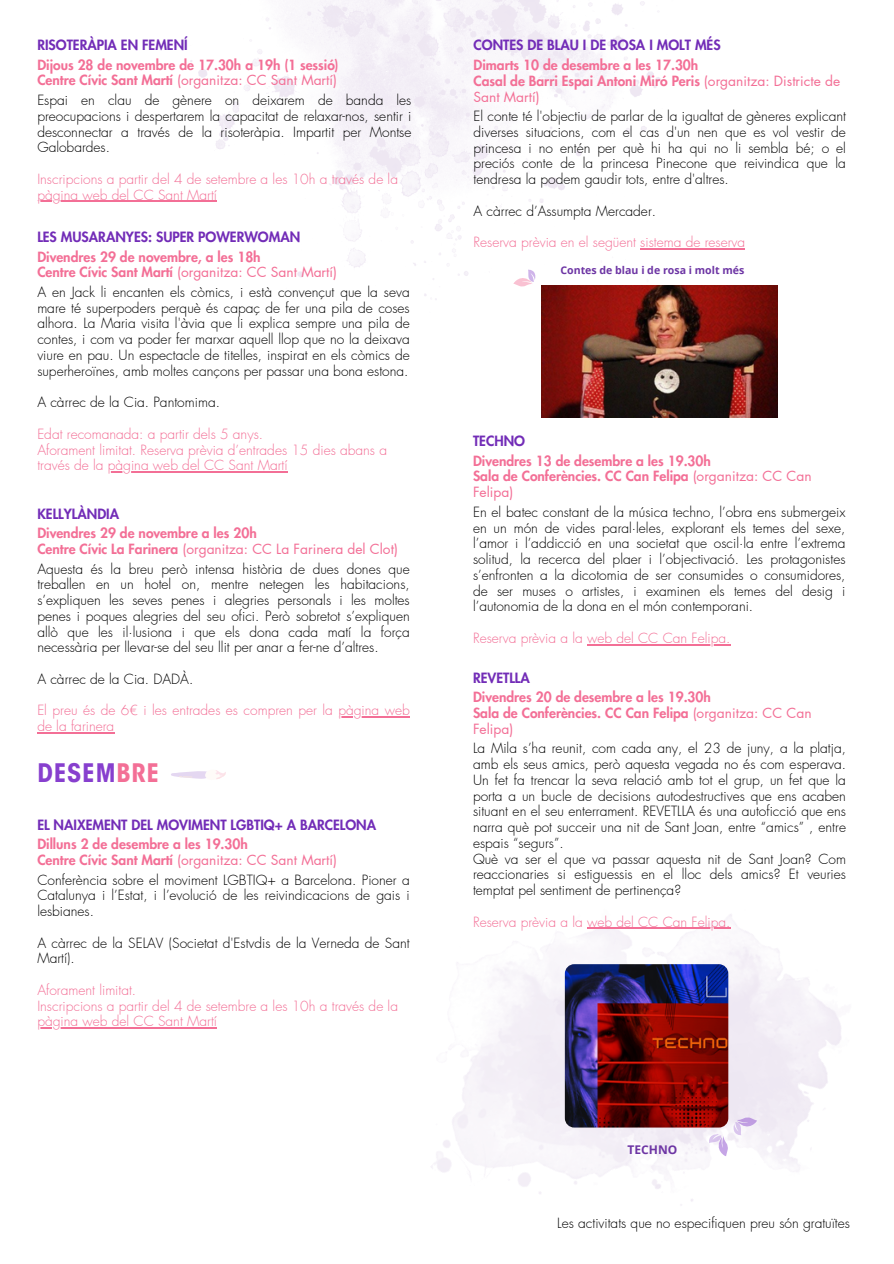
<style>
.page{position:relative;width:894px;height:1264px;background:#fff}
.page>*{position:absolute;margin:0;border:0;box-sizing:border-box;transform-origin:0 0}
.t1{font:700 condensed 25.5px "ITC Avant Garde Std";letter-spacing:.03em;color:#873fce}
.t2{font:300 13.8px/15.8px "Futura LT Pro";color:#000;text-align:justify}
.t3{font:800 13.8px/15.8px "Futura LT Pro";color:#f36f96}
.t4{font:300 13.8px/15.8px "Futura LT Pro";color:#f36f96}
.t5{font:800 13.8px "Futura LT Pro";color:#722cb7}
.t6{font:700 12px "Open Sans";color:#6d35a4}
.t7{font:700 10.65px "Open Sans";color:#6d35a4}
.s1{font-weight:400}
.s2{color:#f36f96}
</style>
<div class="page">
<img style="left:185px;top:0;width:491px;height:329px">
<svg style="left:171px;top:770px;width:55px;height:9px"></svg>
<img style="left:431px;top:914px;width:410px;height:292px">
<hr style="left:108px;top:471px;width:179px;height:1px;background:#f36f96">
<hr style="left:338px;top:716px;width:71px;height:1px;background:#f36f96">
<hr style="left:37px;top:732px;width:77px;height:1px;background:#f36f96">
<hr style="left:37px;top:1027px;width:180px;height:1px;background:#f36f96">
<hr style="left:587px;top:644px;width:143px;height:1px;background:#f36f96">
<hr style="left:587px;top:927px;width:143px;height:1px;background:#f36f96">
<hr style="left:37px;top:201px;width:180px;height:1px;background:#f36f96">
<img style="left:564px;top:964px;width:164px;height:163px;border-radius:9px">
<hr style="left:640px;top:248px;width:105px;height:1px;background:#f36f96">
<img style="left:542px;top:285px;width:235px;height:132px">
<svg style="left:705px;top:1111px;width:52px;height:45px"></svg>
<svg style="left:513px;top:265px;width:25px;height:27px"></svg>
<p class="t5" style="left:37px;top:39px;width:152px">RISOTERÀPIA EN FEMENÍ</p>
<p class="t3" style="left:37px;top:57px;width:303px">Dijous 28 de novembre de 17.30h a 19h (1 sessió)<br>Centre Cívic Sant Martí <span class="s1">(organitza: CC Sant Martí)</span></p>
<p class="t2" style="left:37px;top:93px;width:375px">Espai en clau de gènere on deixarem de banda les preocupacions i despertarem la capacitat de relaxar-nos, sentir i desconnectar a través de la risoteràpia. Impartit per Montse Galobardes.</p>
<h1 class="t4" style="left:37px;top:171px;width:362px">Inscripcions a partir del 4 de setembre a les 10h a través de la</h1>
<p class="t4" style="left:37px;top:187px;width:181px">pàgina web del CC Sant Martí</p>
<h3 class="t5" style="left:37px;top:230px;width:264px">LES MUSARANYES: SUPER POWERWOMAN</h3>
<h2 class="t3" style="left:37px;top:249px;width:301px">Divendres 29 de novembre, a les 18h<br>Centre Cívic Sant Martí <span class="s1">(organitza: CC Sant Martí)</span></h2>
<p class="t2" style="left:37px;top:284px;width:374px">A en Jack li encanten els còmics, i està convençut que la seva mare té superpoders perquè és capaç de fer una pila de coses alhora. La Maria visita l'àvia que li explica sempre una pila de contes, i com va poder fer marxar aquell llop que no la deixava viure en pau. Un espectacle de titelles, inspirat en els còmics de superheroïnes, amb moltes cançons per passar una bona estona.</p>
<h2 class="t2" style="left:37px;top:395px;width:184px">A càrrec de la Cia. Pantomima.</h2>
<h3 class="t4" style="left:37px;top:426px;width:351px">Edat recomanada: a partir dels 5 anys.<br>Aforament limitat. Reserva prèvia d’entrades 15 dies abans a través de la pàgina web del CC Sant Martí</h3>
<h3 class="t5" style="left:37px;top:507px;width:83px">KELLYLÀNDIA</h3>
<h3 class="t3" style="left:37px;top:526px;width:362px">Divendres 29 de novembre a les 20h<br>Centre Cívic La Farinera <span class="s1">(organitza: CC La Farinera del Clot)</span></h3>
<h3 class="t2" style="left:37px;top:561px;width:374px">Aquesta és la breu però intensa història de dues dones que treballen en un hotel on, mentre netegen les habitacions, s’expliquen les seves penes i alegries personals i les moltes penes i poques alegries del seu ofici. Però sobretot s’expliquen allò que les il·lusiona i que els dona cada matí la força necessària per llevar-se del seu llit per anar a fer-ne d’altres.</h3>
<h2 class="t2" style="left:37px;top:671px;width:157px">A càrrec de la Cia. DADÀ.</h2>
<h3 class="t4" style="left:37px;top:703px;width:374px">El preu és de 6€ i les entrades es compren per la pàgina web</h3>
<h3 class="t4" style="left:37px;top:718px;width:78px">de la farinera</h3>
<p class="t1" style="left:37px;top:763px;width:123px">DESEM<span class="s2">BRE</span></p>
<h2 class="t5" style="left:37px;top:818px;width:340px">EL NAIXEMENT DEL MOVIMENT LGBTIQ+ A BARCELONA</h2>
<h3 class="t3" style="left:37px;top:836px;width:301px">Dilluns 2 de desembre a les 19.30h<br>Centre Cívic Sant Martí <span class="s1">(organitza: CC Sant Martí)</span></h3>
<p class="t2" style="left:37px;top:872px;width:374px">Conferència sobre el moviment LGBTIQ+ a Barcelona. Pioner a Catalunya i l’Estat, i l’evolució de les reivindicacions de gais i lesbianes.</p>
<p class="t2" style="left:37px;top:935px;width:374px">A càrrec de la SELAV (Societat d'Estvdis de la Verneda de Sant<br>Martí).</p>
<h2 class="t4" style="left:37px;top:982px;width:362px">Aforament limitat.<br>Inscripcions a partir del 4 de setembre a les 10h a través de la</h2>
<h3 class="t4" style="left:37px;top:1014px;width:181px">pàgina web del CC Sant Martí</h3>
<h3 class="t5" style="left:473px;top:39px;width:248px">CONTES DE BLAU I DE ROSA I MOLT MÉS</h3>
<h2 class="t3" style="left:473px;top:58px;width:368px">Dimarts 10 de desembre a les 17.30h<br>Casal de Barri Espai Antoni Miró Peris <span class="s1">(organitza: Districte de<br>Sant Martí)</span></h2>
<p class="t2" style="left:473px;top:109px;width:374px">El conte té l'objectiu de parlar de la igualtat de gèneres explicant diverses situacions, com el cas d'un nen que es vol vestir de princesa i no entén per què hi ha qui no li sembla bé; o el preciós conte de la princesa Pinecone que reivindica que la tendresa la podem gaudir tots, entre d'altres.</p>
<p class="t2" style="left:473px;top:203px;width:184px">A càrrec d’Assumpta Mercader.</p>
<p class="t4" style="left:473px;top:235px;width:273px">Reserva prèvia en el següent sistema de reserva</p>
<h3 class="t7" style="left:560px;top:263px;width:185px">Contes de blau i de rosa i molt més</h3>
<h3 class="t5" style="left:473px;top:434px;width:53px">TECHNO</h3>
<h3 class="t3" style="left:473px;top:453px;width:340px">Divendres 13 de desembre a les 19.30h<br>Sala de Conferències. CC Can Felipa <span class="s1">(organitza: CC Can<br>Felipa)</span></h3>
<p class="t2" style="left:473px;top:504px;width:374px">En el batec constant de la música techno, l’obra ens submergeix en un món de vides paral·leles, explorant els temes del sexe, l’amor i l’addicció en una societat que oscil·la entre l’extrema solitud, la recerca del plaer i l’objectivació. Les protagonistes s’enfronten a la dicotomia de ser consumides o consumidores, de ser muses o artistes, i examinen els temes del desig i l’autonomia de la dona en el món contemporani.</p>
<p class="t4" style="left:473px;top:630px;width:259px">Reserva prèvia a la web del CC Can Felipa.</p>
<h3 class="t5" style="left:473px;top:671px;width:58px">REVETLLA</h3>
<h3 class="t3" style="left:473px;top:689px;width:340px">Divendres 20 de desembre a les 19.30h<br>Sala de Conferències. CC Can Felipa <span class="s1">(organitza: CC Can<br>Felipa)</span></h3>
<h3 class="t2" style="left:473px;top:741px;width:374px;text-align:left">La Mila s’ha reunit, com cada any, el 23 de juny, a la platja, amb els seus amics, però aquesta vegada no és com esperava.<br>Un fet fa trencar la seva relació amb tot el grup, un fet que la porta a un bucle de decisions autodestructives que ens acaben situant en el seu enterrament. REVETLLA és una autoficció que ens narra què pot succeir una nit de Sant Joan, entre “amics” , entre espais “segurs”.<br>Què va ser el que va passar aquesta nit de Sant Joan? Com reaccionaries si estiguessis en el lloc dels amics? Et veuries temptat pel sentiment de pertinença?</h3>
<h2 class="t4" style="left:473px;top:914px;width:259px">Reserva prèvia a la web del CC Can Felipa.</h2>
<h4 class="t6" style="left:627px;top:1141px;width:51px">TECHNO</h4>
<h3 class="t2" style="left:557px;top:1215px;width:294px">Les activitats que no especifiquen preu són gratuïtes</h3>
</div>
